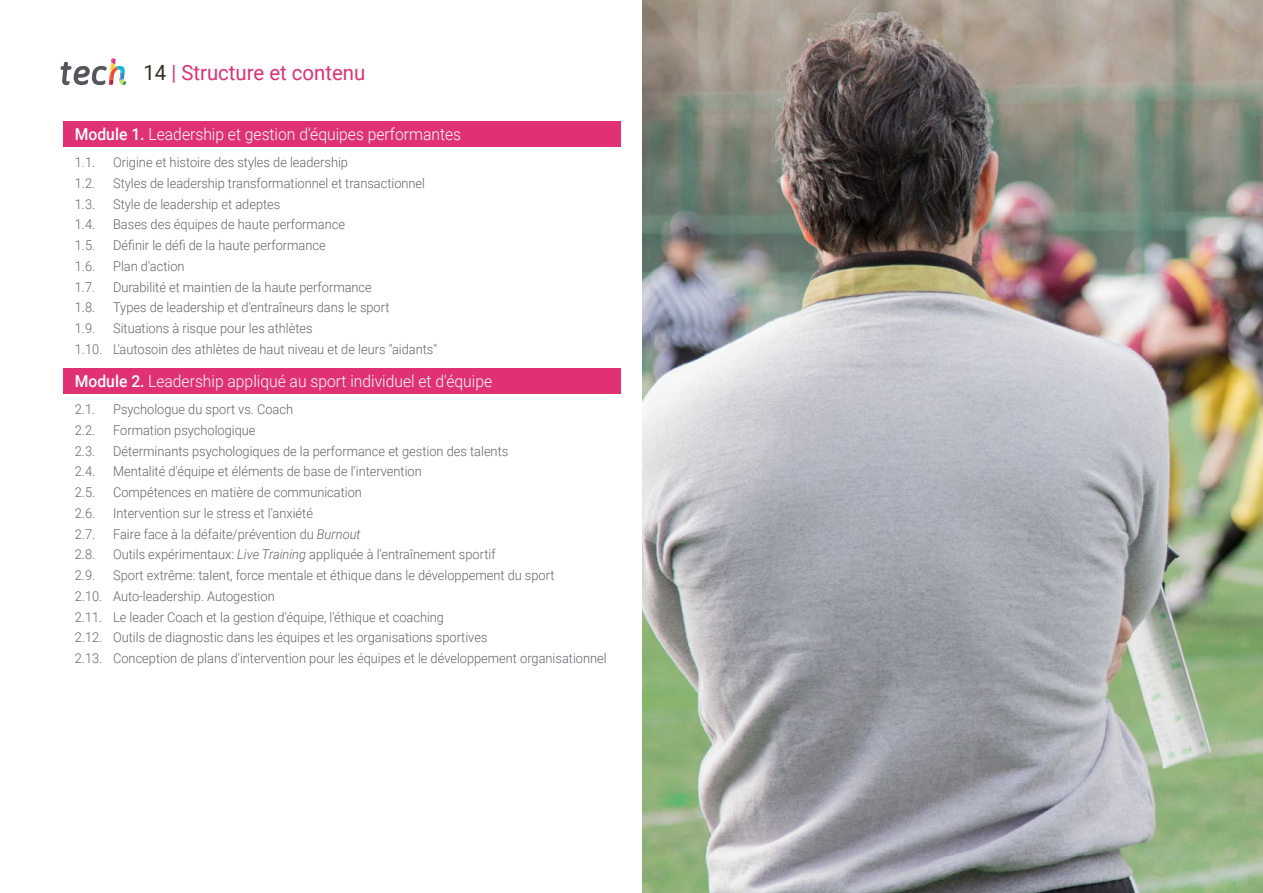
<style>
.page{position:relative;width:1263px;height:893px;background:#fff}
.page>*{position:absolute;margin:0;border:0;box-sizing:border-box;transform-origin:0 0}
.t1{font:21px "Roboto";color:#df3174}
.t2{font:300 16.5px "Roboto";color:#fff;scale:.95 1}
.t3{font:300 13.5px/20.7px "Roboto";color:#61646a;scale:.95 1}
.s1{color:#312e20}
.s2{font-weight:500}
.s3{font-style:italic}
</style>
<div class="page">
<div style="left:64px;top:121px;width:557px;height:25px;background:#df3174"></div>
<div style="left:64px;top:368px;width:557px;height:25px;background:#df3174"></div>
<img style="left:642px;top:0;width:621px;height:893px">
<svg style="left:61px;top:58px;width:65px;height:28px"></svg>
<h1 class="t1" style="left:144px;top:57px;width:223px"><span class="s1">14</span> | Structure et contenu</h1>
<p class="t2" style="left:75px;top:123px;width:408px"><span class="s2">Module 1.</span> Leadership et gestion d'équipes performantes</p>
<p class="t3" style="left:75px;top:151px;width:23px">1.1.</p>
<p class="t3" style="left:113px;top:151px;width:249px">Origine et histoire des styles de leadership</p>
<p class="t3" style="left:75px;top:172px;width:23px">1.2.</p>
<p class="t3" style="left:113px;top:172px;width:330px">Styles de leadership transformationnel et transactionnel</p>
<p class="t3" style="left:75px;top:193px;width:23px">1.3.</p>
<p class="t3" style="left:113px;top:193px;width:178px">Style de leadership et adeptes</p>
<p class="t3" style="left:75px;top:214px;width:23px">1.4.</p>
<p class="t3" style="left:113px;top:214px;width:246px">Bases des équipes de haute performance</p>
<p class="t3" style="left:75px;top:234px;width:23px">1.5.</p>
<p class="t3" style="left:113px;top:234px;width:225px">Définir le défi de la haute performance</p>
<p class="t3" style="left:75px;top:255px;width:23px">1.6.</p>
<p class="t3" style="left:113px;top:255px;width:77px">Plan d'action</p>
<p class="t3" style="left:75px;top:276px;width:23px">1.7.</p>
<p class="t3" style="left:113px;top:276px;width:274px">Durabilité et maintien de la haute performance</p>
<p class="t3" style="left:75px;top:297px;width:23px">1.8.</p>
<p class="t3" style="left:113px;top:297px;width:292px">Types de leadership et d'entraîneurs dans le sport</p>
<p class="t3" style="left:75px;top:317px;width:23px">1.9.</p>
<p class="t3" style="left:75px;top:317px;width:383px;text-indent:38px">Situations à risque pour les athlètes<br>1.10. L'autosoin des athlètes de haut niveau et de leurs "aidants"</p>
<p class="t2" style="left:75px;top:370px;width:441px"><span class="s2">Module 2.</span> Leadership appliqué au sport individuel et d'équipe</p>
<p class="t3" style="left:75px;top:398px;width:23px">2.1.</p>
<p class="t3" style="left:113px;top:398px;width:191px">Psychologue du sport vs. Coach</p>
<p class="t3" style="left:75px;top:419px;width:23px">2.2.</p>
<p class="t3" style="left:113px;top:419px;width:151px">Formation psychologique</p>
<p class="t3" style="left:75px;top:440px;width:23px">2.3.</p>
<p class="t3" style="left:113px;top:440px;width:417px">Déterminants psychologiques de la performance et gestion des talents</p>
<p class="t3" style="left:75px;top:461px;width:23px">2.4.</p>
<p class="t3" style="left:113px;top:461px;width:326px">Mentalité d'équipe et éléments de base de l'intervention</p>
<p class="t3" style="left:75px;top:481px;width:23px">2.5.</p>
<p class="t3" style="left:113px;top:481px;width:263px">Compétences en matière de communication</p>
<p class="t3" style="left:75px;top:502px;width:23px">2.6.</p>
<p class="t3" style="left:113px;top:502px;width:212px">Intervention sur le stress et l'anxiété</p>
<p class="t3" style="left:75px;top:523px;width:23px">2.7.</p>
<p class="t3" style="left:113px;top:523px;width:262px">Faire face à la défaite/prévention du <span class="s3">Burnout</span></p>
<p class="t3" style="left:75px;top:544px;width:23px">2.8.</p>
<p class="t3" style="left:113px;top:544px;width:404px">Outils expérimentaux: <span class="s3">Live Training</span> appliquée à l'entraînement sportif</p>
<p class="t3" style="left:75px;top:564px;width:23px">2.9.</p>
<p class="t3" style="left:75px;top:564px;width:561px;text-indent:38px">Sport extrême: talent, force mentale et éthique dans le développement du sport<br>2.10. Auto-leadership. Autogestion<br>2.11. Le leader Coach et la gestion d'équipe, l'éthique et coaching<br>2.12. Outils de diagnostic dans les équipes et les organisations sportives<br>2.13. Conception de plans d'intervention pour les équipes et le développement organisationnel</p>
</div>
